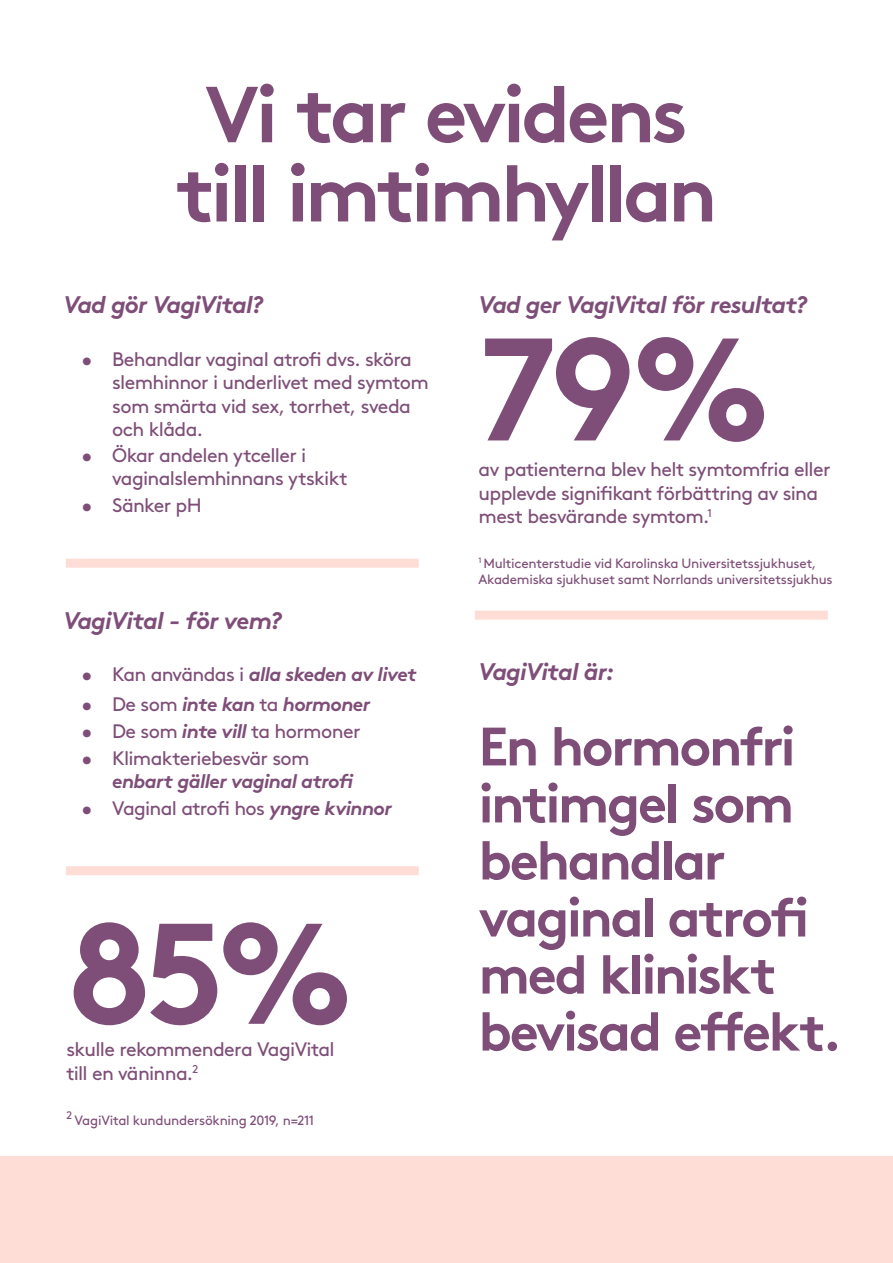
<style>
.page{position:relative;width:893px;height:1263px;background:#fff}
.page>*{position:absolute;margin:0;border:0;box-sizing:border-box;transform-origin:0 0}
.t1{font:700 145.65px "Brown Std";color:#7e4e78}
.t2{font:700 142.95px "Brown Std";color:#7e4e78}
.t3{font:700 79.2px/79.2px "Brown Std";letter-spacing:-.05em;color:#7e4e78;text-align:center}
.t4{font:700 54px/57px "Brown Std";letter-spacing:-.045em;color:#7e4e78}
.t5{font:italic 700 24px "Brown Std";letter-spacing:-.03em;color:#7e4e78}
.t6{font:19.5px/23.4px "Brown Std";letter-spacing:-.03em;color:#7e4e78}
.t7{font:italic 700 19.5px "Brown Std";letter-spacing:-.03em;color:#7e4e78}
.t8{font:13.5px/16.2px "Brown Std";letter-spacing:-.02em;color:#7e4e78}
.t9{font:10.95px "Brown Std";color:#7e4e78}
.s1{font-weight:400;font-style:normal}
.s2{font-weight:700;font-style:italic}
</style>
<div class="page">
<div style="left:475px;top:611px;width:353px;height:9px;background:#fdddd5"></div>
<div style="left:66px;top:559px;width:353px;height:9px;background:#fdddd5"></div>
<div style="left:66px;top:866px;width:353px;height:9px;background:#fdddd5"></div>
<div style="left:0;top:1157px;width:893px;height:106px;background:#fdddd5"></div>
<h3 class="t3" style="left:176px;top:75px;width:543px">Vi tar evidens till imtimhyllan</h3>
<p class="t5" style="left:64px;top:290px;width:201px">Vad gör VagiVital?</p>
<p class="t6" style="left:112px;top:347px;width:318px;text-indent:-31px">• Behandlar vaginal atrofi dvs. sköra slemhinnor i underlivet med symtom som smärta vid sex, torrhet, sveda och klåda.</p>
<p class="t6" style="left:112px;top:443px;width:237px;text-indent:-31px">• Ökar andelen ytceller i vaginalslemhinnans ytskikt</p>
<p class="t6" style="left:82px;top:494px;width:122px">• Sänker pH</p>
<p class="t5" style="left:64px;top:606px;width:220px">VagiVital - för vem?</p>
<p class="t7" style="left:82px;top:662px;width:337px"><span class="s1">• Kan användas i</span> alla skeden av livet</p>
<p class="t7" style="left:82px;top:692px;width:290px"><span class="s1">• De som</span> inte kan <span class="s1">ta</span> hormoner</p>
<p class="t6" style="left:82px;top:719px;width:280px">• De som <span class="s2">inte vill</span> ta hormoner</p>
<p class="t6" style="left:82px;top:746px;width:230px">• Klimakteriebesvär som</p>
<p class="t7" style="left:112px;top:769px;width:243px">enbart gäller vaginal atrofi</p>
<p class="t6" style="left:82px;top:797px;width:312px">• Vaginal atrofi hos <span class="s2">yngre kvinnor</span></p>
<h2 class="t2" style="left:66px;top:886px;width:289px">85%</h2>
<p class="t6" style="left:66px;top:1038px;width:270px">skulle rekommendera VagiVital</p>
<p class="t6" style="left:66px;top:1061px;width:134px">till en väninna.<sup>2</sup></p>
<p class="t9" style="left:66px;top:1108px;width:7px">2</p>
<p class="t8" style="left:75px;top:1112px;width:241px">VagiVital kundundersökning 2019, n=211</p>
<p class="t5" style="left:479px;top:290px;width:330px">Vad ger VagiVital för resultat?</p>
<h1 class="t1" style="left:479px;top:301px;width:294px">79%</h1>
<p class="t6" style="left:479px;top:458px;width:354px">av patienterna blev helt symtomfria eller upplevde signifikant förbättring av sina mest besvärande symtom.<sup>1</sup></p>
<p class="t8" style="left:479px;top:555px;width:356px"><sup>1</sup> Multicenterstudie vid Karolinska Universitetssjukhuset,<br>Akademiska sjukhuset samt Norrlands universitetssjukhus</p>
<p class="t5" style="left:479px;top:656px;width:137px">VagiVital är:</p>
<h3 class="t4" style="left:479px;top:718px;width:332px">En hormonfri intimgel som behandlar vaginal atrofi med kliniskt</h3>
<h3 class="t4" style="left:479px;top:1003px;width:365px">bevisad effekt.</h3>
</div>
